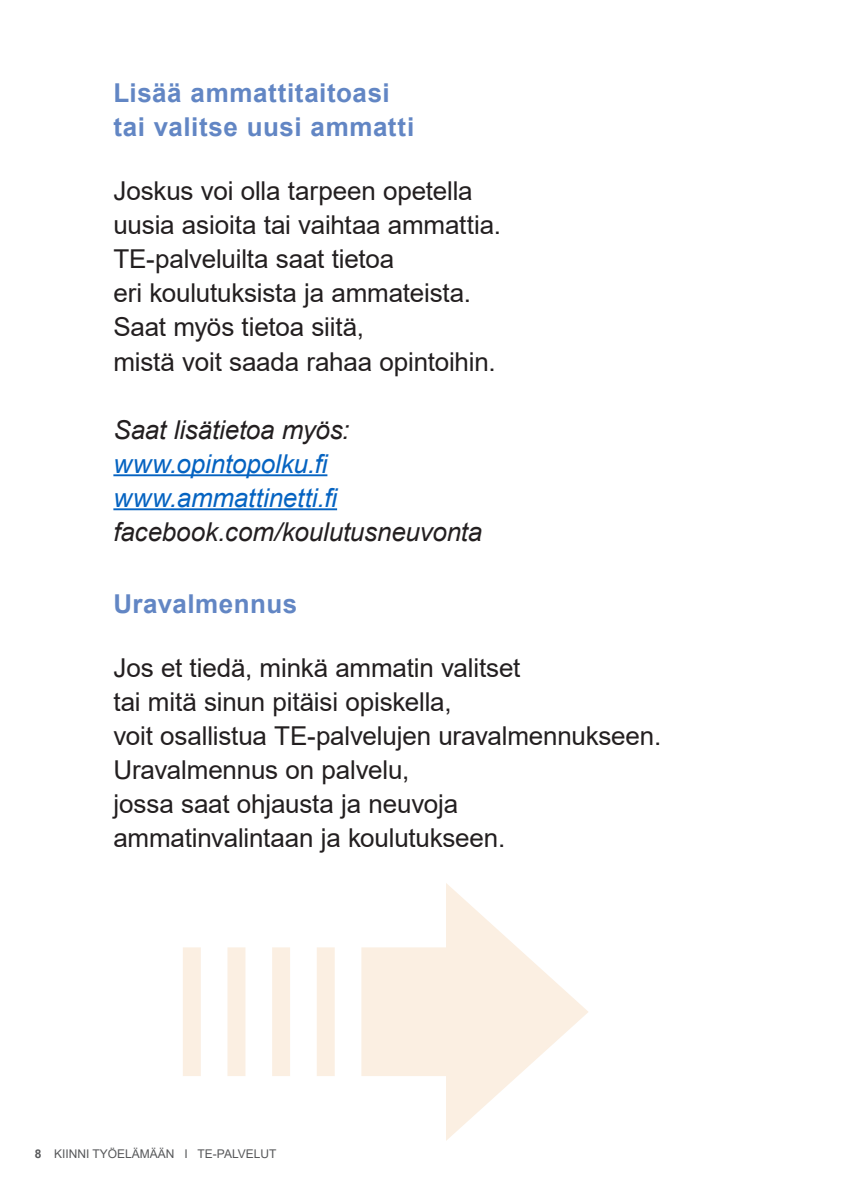
<style>
.page{position:relative;width:842px;height:1191px;background:#fff}
.page>*{position:absolute;margin:0;border:0;box-sizing:border-box;transform-origin:0 0}
.leipis_14_18{font:26px/34px "Arial";letter-spacing:-.005em;color:#231f20}
.leipis_14_18-2{font:italic 26px/34px "Arial";letter-spacing:-.005em;color:#231f20}
.otsikko_3{font:700 26px/34px "Arial";letter-spacing:.02em;color:#6286c4}
.t1{font:12px "Arial";color:#57585a}
.s1{color:#0563c1}
.s2{font-weight:700}
</style>
<div class="page">
<svg style="left:183px;top:883px;width:405px;height:258px"></svg>
<hr style="left:113px;top:474px;width:214px;height:2px;background:#0563c1">
<hr style="left:113px;top:508px;width:224px;height:2px;background:#0563c1">
<h3 class="otsikko_3" style="left:113px;top:77px;width:302px">Lisää ammattitaitoasi tai valitse uusi ammatti</h3>
<p class="leipis_14_18" style="left:113px;top:174px;width:389px">Joskus voi olla tarpeen opetella uusia asioita tai vaihtaa ammattia.<br>TE-palveluilta saat tietoa<br>eri koulutuksista ja ammateista.<br>Saat myös tietoa siitä,<br>mistä voit saada rahaa opintoihin.</p>
<p class="leipis_14_18-2" style="left:113px;top:413px;width:370px">Saat lisätietoa myös: <span class="s1">www.opintopolku.fi www.ammattinetti.fi </span>facebook.com/koulutusneuvonta</p>
<h3 class="otsikko_3" style="left:113px;top:587px;width:185px">Uravalmennus</h3>
<p class="leipis_14_18" style="left:113px;top:650px;width:549px">Jos et tiedä, minkä ammatin valitset<br>tai mitä sinun pitäisi opiskella,<br>voit osallistua TE-palvelujen uravalmennukseen.<br>Uravalmennus on palvelu,<br>jossa saat ohjausta ja neuvoja ammatinvalintaan ja koulutukseen.</p>
<p class="t1" style="left:35px;top:1145px;width:243px"><span class="s2">8</span> KIINNI TYÖELÄMÄÄN I TE-PALVELUT</p>
</div>
